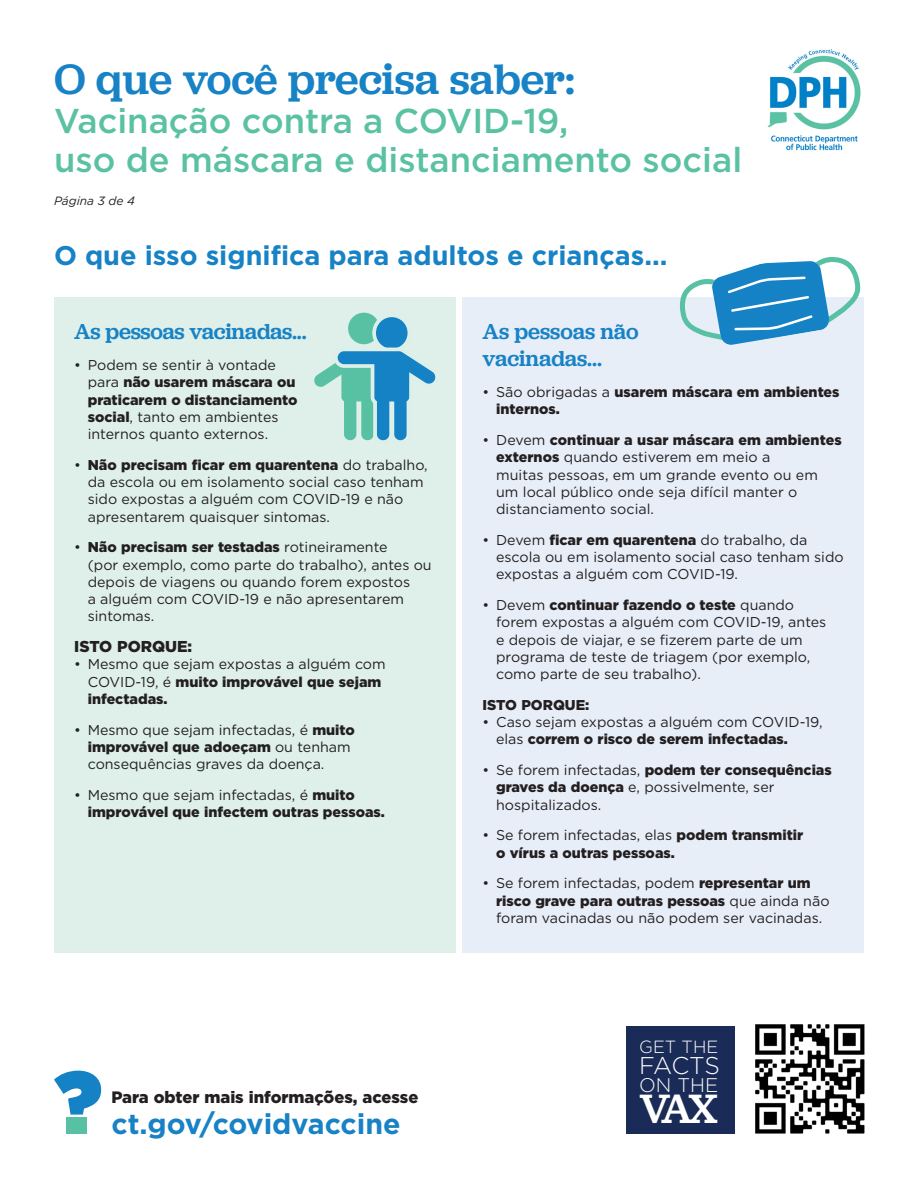
<style>
.page{position:relative;width:918px;height:1188px;background:#fff}
.page>*{position:absolute;margin:0;border:0;box-sizing:border-box;transform-origin:0 0}
.H1_Rules{font:500 44.25px "Jubilat";color:#1782c5}
.t1{font:500 42.6px "Jubilat";color:#fff}
.H2_Rules{font:500 34.5px/39px "Gotham";color:#5ac1a3}
.H3_Rules{font:700 28.5px "Gotham";color:#1782c5}
.H3_Rules-2{font:700 27px "Gotham";color:#1782c5}
.t2{font:300 24.15px "Gotham";letter-spacing:-.03em;color:#fff}
.H4_Rules{font:500 22.5px/27px "Jubilat";letter-spacing:-.01em;color:#1782c5}
.t3{font:300 19.65px "Gotham";color:#fff}
.t4{font:300 17.7px "Gotham";color:#fff}
.t5{font:900 16.5px "Gotham";color:#231f20}
.t6{font:900 15.75px "Gotham";color:#231f20}
.Body_with_Bullet_Sec{font:14.25px/17.2px "Gotham";color:#231f20}
.Body_with_Bullet_Sec-2{font:900 14.25px/17.2px "Gotham";color:#231f20}
.Body_Sector{font:italic 12px "Gotham";color:#231f20}
.s1{font-weight:900}
.s2{font-weight:400}
</style>
<div class="page">
<img style="left:768px;top:49px;width:93px;height:102px">
<div style="left:54px;top:297px;width:402px;height:656px;background:#def0e9"></div>
<div style="left:462px;top:297px;width:402px;height:656px;background:#e7eef8"></div>
<svg style="left:314px;top:313px;width:122px;height:128px"></svg>
<div style="left:627px;top:1026px;width:108px;height:108px;background:#1b2b57"></div>
<img style="left:755px;top:1024px;width:110px;height:110px">
<svg style="left:54px;top:1071px;width:47px;height:44px"></svg>
<div style="left:66px;top:1118px;width:21px;height:16px;background:#59c1a3"></div>
<svg style="left:680px;top:257px;width:181px;height:88px"></svg>
<p class="H1_Rules" style="left:54px;top:51px;width:523px">O que você precisa saber:</p>
<p class="H2_Rules" style="left:54px;top:101px;width:690px">Vacinação contra a COVID-19,<br>uso de máscara e distanciamento social</p>
<p class="Body_Sector" style="left:54px;top:194px;width:82px">Página 3 de 4</p>
<p class="H3_Rules-2" style="left:54px;top:237px;width:615px">O que isso significa para adultos e crianças...</p>
<p class="H4_Rules" style="left:74px;top:318px;width:234px">As pessoas vacinadas...</p>
<p class="Body_with_Bullet_Sec" style="left:88px;top:356px;width:211px;text-indent:-14px">• Podem se sentir à vontade para <span class="s1">não usarem máscara ou praticarem o distanciamento social</span>, tanto em ambientes internos quanto externos.</p>
<p class="Body_with_Bullet_Sec" style="left:88px;top:456px;width:342px;text-indent:-14px">• <span class="s1">Não precisam ficar em quarentena</span> do trabalho, da escola ou em isolamento social caso tenham sido expostas a alguém com COVID-19 e não apresentarem quaisquer sintomas.</p>
<p class="Body_with_Bullet_Sec" style="left:88px;top:538px;width:345px;text-indent:-14px">• <span class="s1">Não precisam ser testadas</span> rotineiramente<br>(por exemplo, como parte do trabalho), antes ou depois de viagens ou quando forem expostos<br>a alguém com COVID-19 e não apresentarem sintomas.</p>
<h4 class="t6" style="left:74px;top:636px;width:120px">ISTO PORQUE:</h4>
<p class="Body_with_Bullet_Sec" style="left:88px;top:655px;width:299px;text-indent:-14px">• Mesmo que sejam expostas a alguém com<br>COVID-19, é <span class="s1">muito improvável que sejam infectadas.</span></p>
<p class="Body_with_Bullet_Sec" style="left:88px;top:721px;width:269px;text-indent:-14px">• Mesmo que sejam infectadas, é <span class="s1">muito improvável que adoeçam</span> ou tenham consequências graves da doença.</p>
<p class="Body_with_Bullet_Sec-2" style="left:88px;top:786px;width:299px;text-indent:-14px"><span class="s2">• Mesmo que sejam infectadas, é</span> muito improvável que infectem outras pessoas.</p>
<h4 class="t5" style="left:111px;top:1086px;width:308px">Para obter mais informações, acesse</h4>
<p class="H3_Rules" style="left:111px;top:1105px;width:291px">ct.gov/covidvaccine</p>
<p class="H4_Rules" style="left:483px;top:318px;width:158px">As pessoas não vacinadas...</p>
<p class="Body_with_Bullet_Sec-2" style="left:496px;top:383px;width:345px;text-indent:-14px"><span class="s2">• São obrigadas a</span> usarem máscara em ambientes internos.</p>
<p class="Body_with_Bullet_Sec" style="left:496px;top:431px;width:347px;text-indent:-14px">• Devem <span class="s1">continuar a usar máscara em ambientes externos</span> quando estiverem em meio a<br>muitas pessoas, em um grande evento ou em um local público onde seja difícil manter o distanciamento social.</p>
<p class="Body_with_Bullet_Sec" style="left:496px;top:531px;width:349px;text-indent:-14px">• Devem <span class="s1">ficar em quarentena</span> do trabalho, da escola ou em isolamento social caso tenham sido expostas a alguém com COVID-19.</p>
<p class="Body_with_Bullet_Sec" style="left:496px;top:596px;width:332px;text-indent:-14px">• Devem <span class="s1">continuar fazendo o teste</span> quando forem expostas a alguém com COVID-19, antes e depois de viajar, e se fizerem parte de um programa de teste de triagem (por exemplo, como parte de seu trabalho).</p>
<h4 class="Body_with_Bullet_Sec-2" style="left:483px;top:696px;width:108px">ISTO PORQUE:</h4>
<p class="Body_with_Bullet_Sec" style="left:496px;top:713px;width:328px;text-indent:-14px">• Caso sejam expostas a alguém com COVID-19, elas <span class="s1">correm o risco de serem infectadas.</span></p>
<p class="Body_with_Bullet_Sec" style="left:496px;top:761px;width:337px;text-indent:-14px">• Se forem infectadas, <span class="s1">podem ter consequências graves da doença</span> e, possivelmente, ser hospitalizados.</p>
<p class="Body_with_Bullet_Sec-2" style="left:496px;top:827px;width:309px;text-indent:-14px"><span class="s2">• Se forem infectadas, elas</span> podem transmitir o vírus a outras pessoas.</p>
<p class="Body_with_Bullet_Sec" style="left:496px;top:874px;width:335px;text-indent:-14px">• Se forem infectadas, podem <span class="s1">representar um risco grave para outras pessoas</span> que ainda não foram vacinadas ou não podem ser vacinadas.</p>
<p class="t4" style="left:639px;top:1035px;width:81px">GET THE</p>
<p class="t2" style="left:639px;top:1050px;width:82px">FACTS</p>
<p class="t3" style="left:639px;top:1073px;width:81px">ON THE</p>
<p class="t1" style="left:639px;top:1081px;width:80px">VAX</p>
</div>
